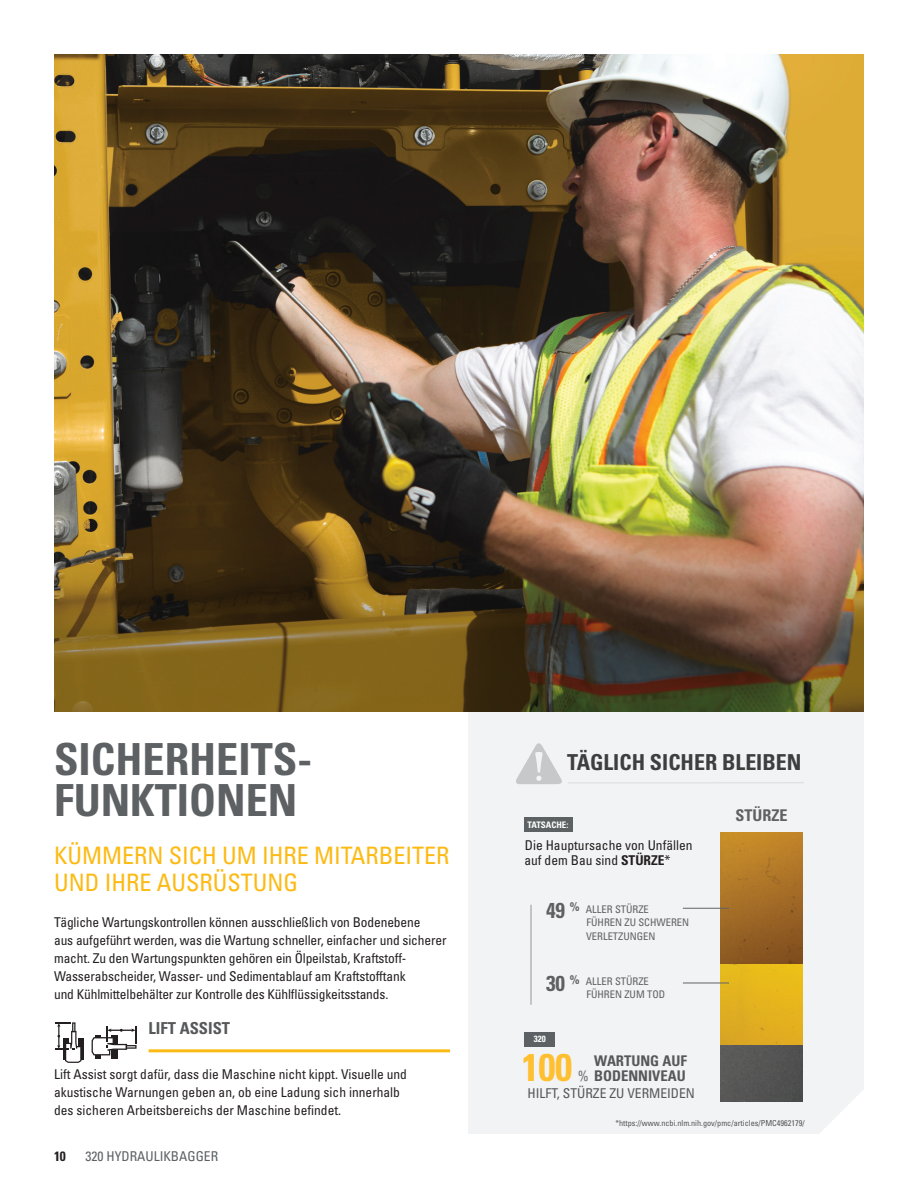
<style>
.page{position:relative;width:918px;height:1188px;background:#fff}
.page>*{position:absolute;margin:0;border:0;box-sizing:border-box;transform-origin:0 0}
.t1{font:700 condensed 44.25px/41.4px "Univers LT Std";color:#5d6163}
.t2{font:700 condensed 38.55px "Univers LT Std";color:#fec031}
.t3{font:condensed 24px/27px "Univers LT Std";color:#fcba13}
.t4{font:700 condensed 22.05px "Univers LT Std";color:#3e3e3f}
.t5{font:700 condensed 21.6px "Univers LT Std";color:#5d6163}
.t6{font:700 condensed 16.5px "Univers LT Std";color:#57585a}
.t7{font:700 condensed 16.2px "Univers LT Std";color:#5d6163}
.t8{font:700 condensed 14.7px/15px "Univers LT Std";color:#57585a;text-align:right}
.t9{font:condensed 13.5px/18px "Univers LT Std";letter-spacing:-.01em;color:#231f20}
.t10{font:condensed 13.5px "Univers LT Std";color:#57585a}
.t11{font:condensed 13.5px "Univers LT Std";color:#5d6163}
.t12{font:700 condensed 13.5px "Univers LT Std";color:#231f20}
.t13{font:condensed 10.5px/13.5px "Univers LT Std";color:#5d6163}
.t14{font:700 condensed 9px "Univers LT Std";color:#fff}
.t15{font:condensed 8.25px "Univers LT Std";color:#535759}
.s1{font-weight:700}
.s2{font-weight:400;font-size:14.1px;color:#686c6c}
</style>
<div class="page">
<div style="left:468px;top:712px;width:396px;height:422px;background:#f2f3f4"></div>
<hr style="left:568px;top:783px;width:236px;height:1px;background:#bcc2c6">
<svg style="left:514px;top:740px;width:50px;height:44px"></svg>
<div style="left:524px;top:818px;width:49px;height:14px;background:#5d6163"></div>
<div style="left:524px;top:1032px;width:31px;height:14px;background:#5d6163"></div>
<img style="left:720px;top:1045px;width:83px;height:56px">
<img style="left:720px;top:833px;width:83px;height:131px">
<div style="left:720px;top:964px;width:83px;height:81px;background:#e4b31e"></div>
<hr style="left:683px;top:908px;width:46px;height:1px;background:#636366">
<hr style="left:531px;top:905px;width:1px;height:100px;background:#939598">
<hr style="left:683px;top:983px;width:46px;height:1px;background:#636366">
<img style="left:54px;top:54px;width:810px;height:658px">
<hr style="left:149px;top:1049px;width:301px;height:3px;background:#fcba13">
<div style="left:78px;top:1039px;width:6px;height:21px;background:#231f20"></div>
<svg style="left:56px;top:1022px;width:26px;height:41px"></svg>
<div style="left:111px;top:1035px;width:7px;height:24px;background:#231f20"></div>
<svg style="left:92px;top:1027px;width:45px;height:31px"></svg>
<h1 class="t1" style="left:54px;top:738px;width:260px">SICHERHEITS-<br>FUNKTIONEN</h1>
<h3 class="t3" style="left:54px;top:842px;width:397px">KÜMMERN SICH UM IHRE MITARBEITER<br>UND IHRE AUSRÜSTUNG</h3>
<p class="t9" style="left:54px;top:913px;width:394px">Tägliche Wartungskontrollen können ausschließlich von Bodenebene<br>aus aufgeführt werden, was die Wartung schneller, einfacher und sicherer macht. Zu den Wartungspunkten gehören ein Ölpeilstab, Kraftstoff-Wasserabscheider, Wasser- und Sedimentablauf am Kraftstofftank<br>und Kühlmittelbehälter zur Kontrolle des Kühlflüssigkeitsstands.</p>
<p class="t6" style="left:149px;top:1018px;width:83px">LIFT ASSIST</p>
<p class="t9" style="left:54px;top:1065px;width:354px">Lift Assist sorgt dafür, dass die Maschine nicht kippt. Visuelle und akustische Warnungen geben an, ob eine Ladung sich innerhalb des sicheren Arbeitsbereichs der Maschine befindet.</p>
<p class="t12" style="left:54px;top:1148px;width:13px">10</p>
<p class="t11" style="left:86px;top:1147px;width:134px">320 HYDRAULIKBAGGER</p>
<h3 class="t4" style="left:567px;top:748px;width:236px">TÄGLICH SICHER BLEIBEN</h3>
<p class="t14" style="left:528px;top:819px;width:42px">TATSACHE:</p>
<p class="t9" style="left:524px;top:838px;width:170px;line-height:15px">Die Hauptursache von Unfällen auf dem Bau sind <span class="s1">STÜRZE</span>*</p>
<h3 class="t5" style="left:546px;top:897px;width:35px">49 <sup>%</sup></h3>
<p class="t13" style="left:586px;top:902px;width:105px">ALLER STÜRZE<br>FÜHREN ZU SCHWEREN<br>VERLETZUNGEN</p>
<p class="t13" style="left:586px;top:974px;width:81px">ALLER STÜRZE<br>FÜHREN ZUM TOD</p>
<h3 class="t5" style="left:546px;top:970px;width:35px">30 <sup>%</sup></h3>
<p class="t14" style="left:534px;top:1034px;width:13px">320</p>
<h2 class="t2" style="left:522px;top:1043px;width:52px">100</h2>
<p class="t8" style="left:578px;top:1053px;width:111px">WARTUNG AUF<br><span class="s2">%</span> BODENNIVEAU</p>
<p class="t10" style="left:528px;top:1084px;width:169px">HILFT, STÜRZE ZU VERMEIDEN</p>
<p class="t7" style="left:736px;top:805px;width:54px">STÜRZE</p>
<p class="t15" style="left:615px;top:1118px;width:191px">*https://www.ncbi.nlm.nih.gov/pmc/articles/PMC4962179/</p>
</div>
